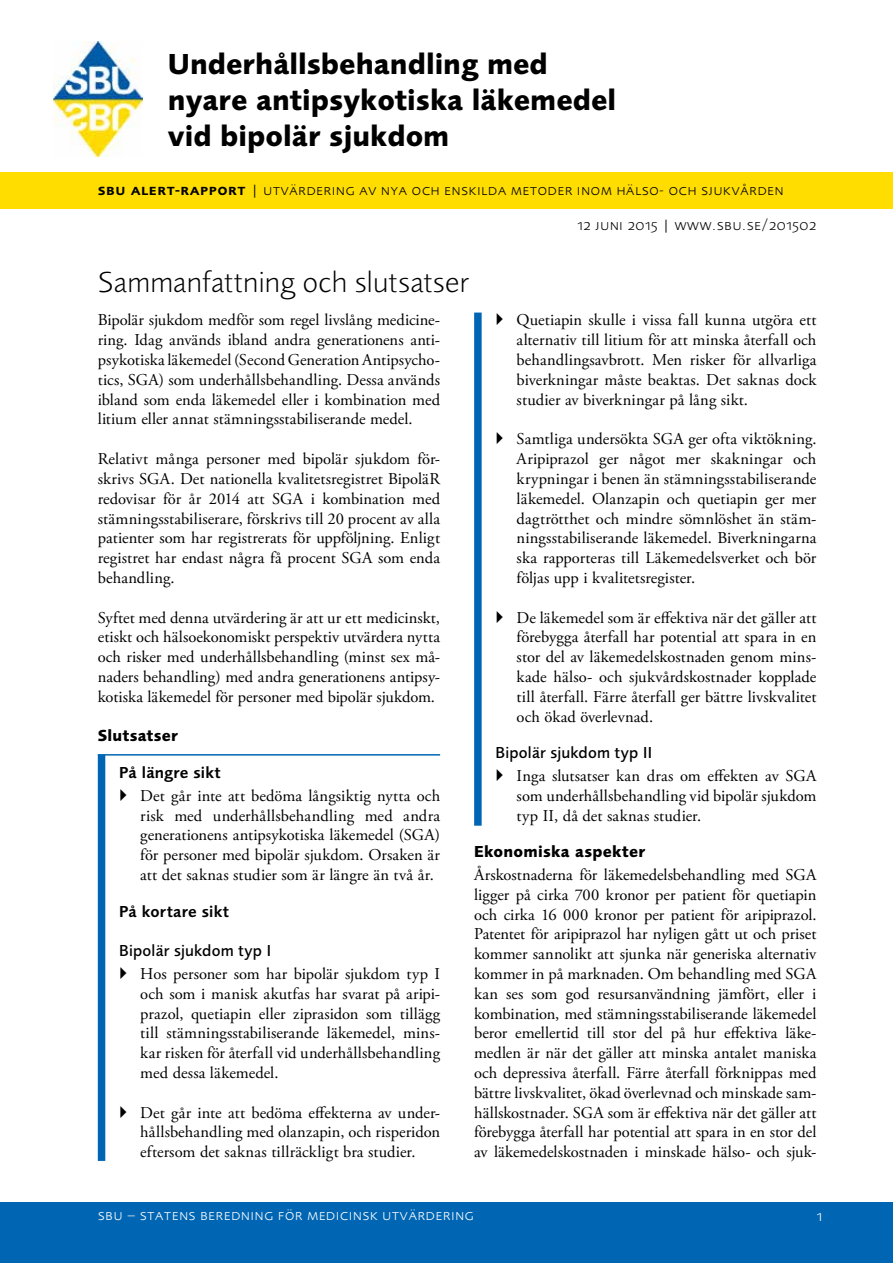
<style>
.page{position:relative;width:893px;height:1263px;background:#fff}
.page>*{position:absolute;margin:0;border:0;box-sizing:border-box;transform-origin:0 0}
.Rapporttitel{font:700 30px/36px "Foundry Sans";color:#000}
.Kapitelrubrik_samman{font:300 30px "Foundry Sans";letter-spacing:.005em;color:#000}
.Brödtext{font:16.5px/19.8px "Adobe Garamond Pro";letter-spacing:.005em;color:#000;text-align:justify}
.Rubrik_3_i_brödtext{font:500 16.5px "Foundry Sans";letter-spacing:.015em;color:#000}
.Rubrik_2_i_brödtext{font:600 16.5px "Foundry Sans";letter-spacing:.015em;color:#000}
.Rubrik_1_i_sammanfat{font:700 16.5px "Foundry Sans";letter-spacing:.015em;color:#000}
.Rubrik__Slutsats___S{font:700 16.5px "Foundry Sans";letter-spacing:.02em;color:#000}
.Sidhuvud_svart{font:300 15.45px "Foundry Sans Expert";letter-spacing:.03em;color:#000}
.Sidhuvud_vitt{font:300 15.45px "Foundry Sans Expert";letter-spacing:.03em;color:#fff}
.s1{font-weight:600}
</style>
<div class="page">
<div style="left:0;top:1202px;width:893px;height:61px;background:#0066b3"></div>
<img style="left:53px;top:41px;width:90px;height:115px">
<div style="left:0;top:173px;width:893px;height:36px;background:#fd0"></div>
<hr style="left:98px;top:754px;width:342px;height:1px;background:#0066b3">
<div style="left:98px;top:755px;width:7px;height:406px;background:#0066b3"></div>
<div style="left:474px;top:313px;width:8px;height:513px;background:#0066b3"></div>
<p class="Rapporttitel" style="left:168px;top:46px;width:450px">Underhållsbehandling med nyare antipsykotiska läkemedel vid bipolär sjukdom</p>
<p class="Sidhuvud_svart" style="left:98px;top:180px;width:687px"><span class="s1">sbu alert-rapport</span> | utvärdering av nya och enskilda metoder inom hälso- och sjukvården</p>
<p class="Sidhuvud_svart" style="left:577px;top:216px;width:241px">12 juni 2015 | www.sbu.se/201502</p>
<p class="Kapitelrubrik_samman" style="left:98px;top:264px;width:373px">Sammanfattning och slutsatser</p>
<p class="Brödtext" style="left:98px;top:311px;width:344px">Bipolär sjukdom medför som regel livslång medicine&shy;ring. Idag används ibland andra generationens anti&shy;psykotiska läkemedel (Second Generation Antipsycho&shy;tics, SGA) som underhållsbehandling. Dessa används ibland som enda läkemedel eller i kombination med litium eller annat stämningsstabiliserande medel.</p>
<p class="Brödtext" style="left:98px;top:449px;width:344px">Relativt många personer med bipolär sjukdom för&shy;skrivs SGA. Det nationella kvalitetsregistret BipoläR redovisar för år 2014 att SGA i kombination med stämningsstabiliserare, förskrivs till 20 procent av alla patienter som har registrerats för uppföljning. Enligt registret har endast några få procent SGA som enda behandling.</p>
<p class="Brödtext" style="left:98px;top:608px;width:344px">Syftet med denna utvärdering är att ur ett medicinskt, etiskt och hälsoekonomiskt perspektiv utvärdera nytta och risker med underhållsbehandling (minst sex må&shy;naders behandling) med andra generationens antipsy&shy;kotiska läkemedel för personer med bipolär sjukdom.</p>
<p class="Rubrik__Slutsats___S" style="left:98px;top:726px;width:82px">Slutsatser</p>
<h3 class="Rubrik_2_i_brödtext" style="left:119px;top:763px;width:103px">På längre sikt</h3>
<p class="Brödtext" style="left:140px;top:786px;width:301px">Det går inte att bedöma långsiktig nytta och risk med underhållsbehandling med andra generationens antipsykotiska läkemedel (SGA) för personer med bipolär sjukdom. Orsaken är att det saknas studier som är längre än två år.</p>
<h3 class="Rubrik_2_i_brödtext" style="left:119px;top:901px;width:112px">På kortare sikt</h3>
<h4 class="Rubrik_3_i_brödtext" style="left:119px;top:941px;width:153px">Bipolär sjukdom typ I</h4>
<p class="Brödtext" style="left:140px;top:964px;width:301px">Hos personer som har bipolär sjukdom typ I och som i manisk akutfas har svarat på aripi&shy;prazol, quetiapin eller ziprasidon som tillägg till stämningsstabiliserande läkemedel, mins&shy;kar risken för återfall vid underhållsbehandling med dessa läkemedel.</p>
<p class="Brödtext" style="left:140px;top:1103px;width:301px">Det går inte att bedöma effekterna av under&shy;hållsbehandling med olanzapin, och risperidon eftersom det saknas tillräckligt bra studier.</p>
<p class="Brödtext" style="left:517px;top:311px;width:301px">Quetiapin skulle i vissa fall kunna utgöra ett alternativ till litium för att minska återfall och behandlingsavbrott. Men risker för allvarliga biverkningar måste beaktas. Det saknas dock studier av biverkningar på lång sikt.</p>
<p class="Brödtext" style="left:517px;top:430px;width:301px">Samtliga undersökta SGA ger ofta viktökning.<br>Aripiprazol ger något mer skakningar och krypningar i benen än stämningsstabiliserande läkemedel. Olanzapin och quetiapin ger mer dagtrötthet och mindre sömnlöshet än stäm&shy;ningsstabiliserande läkemedel. Biverkningarna ska rapporteras till Läkemedelsverket och bör följas upp i kvalitetsregister.</p>
<p class="Brödtext" style="left:517px;top:608px;width:301px">De läkemedel som är effektiva när det gäller att förebygga återfall har potential att spara in en stor del av läkemedelskostnaden genom mins&shy;kade hälso- och sjukvårdskostnader kopplade till återfall. Färre återfall ger bättre livskvalitet och ökad överlevnad.</p>
<h4 class="Rubrik_3_i_brödtext" style="left:495px;top:743px;width:158px">Bipolär sjukdom typ II</h4>
<p class="Brödtext" style="left:517px;top:766px;width:301px">Inga slutsatser kan dras om effekten av SGA som underhållsbehandling vid bipolär sjukdom typ II, då det saknas studier.</p>
<p class="Rubrik_1_i_sammanfat" style="left:474px;top:842px;width:173px">Ekonomiska aspekter</p>
<p class="Brödtext" style="left:474px;top:865px;width:344px">Årskostnaderna för läkemedelsbehandling med SGA ligger på cirka 700 kronor per patient för quetiapin och cirka 16 000 kronor per patient för aripiprazol.<br>Patentet för aripiprazol har nyligen gått ut och priset kommer sannolikt att sjunka när generiska alternativ kommer in på marknaden. Om behandling med SGA kan ses som god resursanvändning jämfört, eller i kombination, med stämningsstabiliserande läkemedel beror emellertid till stor del på hur effektiva läke&shy;medlen är när det gäller att minska antalet maniska och depressiva återfall. Färre återfall förknippas med bättre livskvalitet, ökad överlevnad och minskade sam&shy;hällskostnader. SGA som är effektiva när det gäller att förebygga återfall har potential att spara in en stor del av läkemedelskostnaden i minskade hälso- och sjuk-</p>
<p class="Sidhuvud_vitt" style="left:98px;top:1206px;width:377px">sbu – statens beredning för medicinsk utvärdering</p>
<p class="Sidhuvud_vitt" style="left:816px;top:1206px;width:7px">1</p>
</div>
